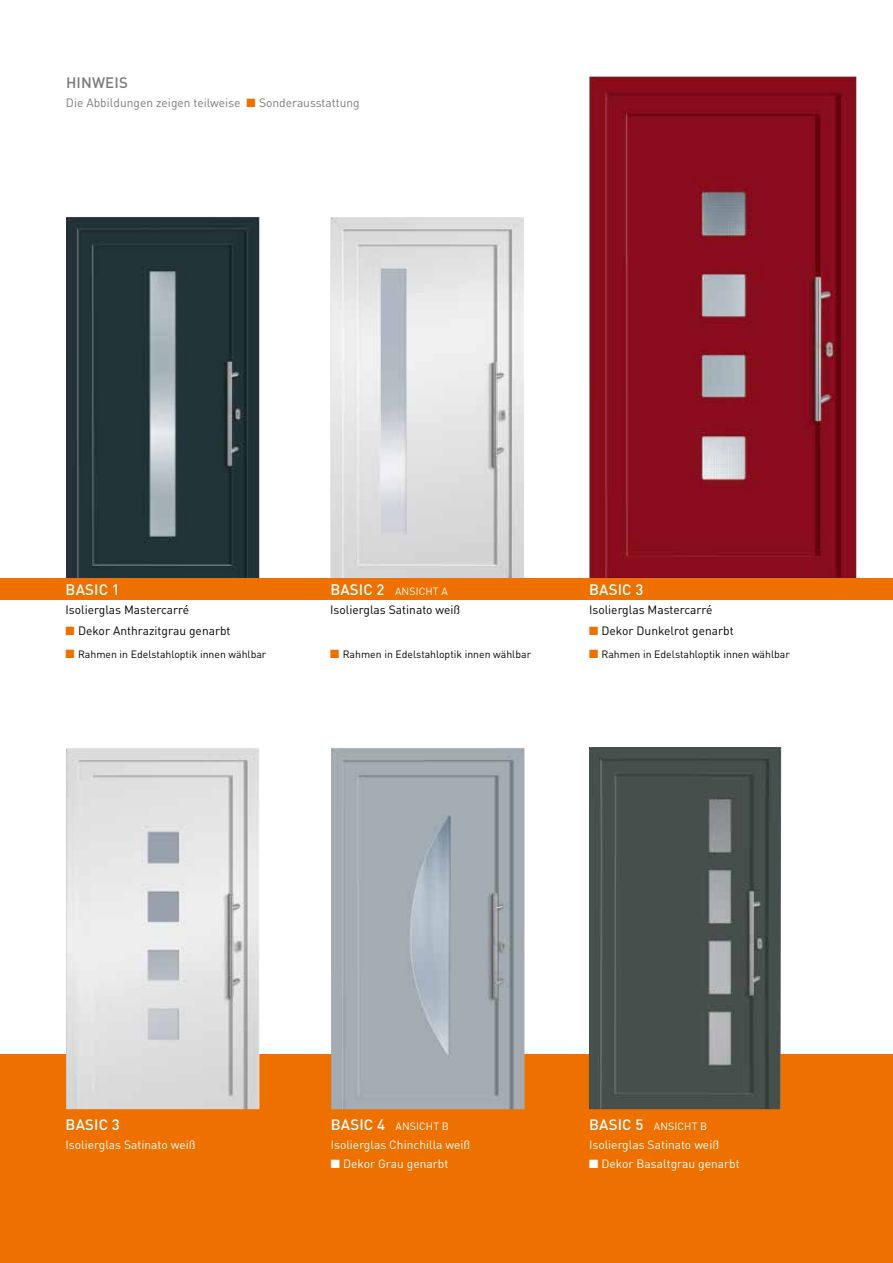
<style>
.page{position:relative;width:893px;height:1263px;background:#fff}
.page>*{position:absolute;margin:0;border:0;box-sizing:border-box;transform-origin:0 0}
.t1{font:500 15px "DIN Pro";letter-spacing:.01em;color:#fff}
.t2{font:500 15px "DIN Pro";letter-spacing:.01em;color:#7a7b7a}
.t3{font:12px "DIN Pro";color:#000}
.t4{font:12px "DIN Pro";color:#fff}
.t5{font:12px "DIN Pro";color:#7a7b7a}
.t6{font:10.5px "DIN Pro";color:#000}
.t7{font:10.5px "DIN Pro";letter-spacing:.01em;color:#fff}
.s1{color:#ee7100}
.s2{font-weight:500;font-size:15px}
</style>
<div class="page">
<img style="left:66px;top:217px;width:193px;height:361px">
<img style="left:331px;top:217px;width:193px;height:361px">
<img style="left:589px;top:77px;width:267px;height:501px">
<div style="left:0;top:1054px;width:893px;height:209px;background:#ee7100"></div>
<div style="left:0;top:578px;width:893px;height:22px;background:#ee7100"></div>
<img style="left:66px;top:748px;width:193px;height:361px">
<img style="left:331px;top:748px;width:193px;height:361px">
<img style="left:589px;top:747px;width:192px;height:362px">
<p class="t2" style="left:66px;top:72px;width:63px">HINWEIS</p>
<p class="t5" style="left:66px;top:95px;width:295px">Die Abbildungen zeigen teilweise <span class="s1">■</span> Sonderausstattung</p>
<p class="t1" style="left:66px;top:579px;width:56px">BASIC 1</p>
<p class="t3" style="left:66px;top:602px;width:125px">Isolierglas Mastercarré</p>
<p class="t3" style="left:66px;top:622px;width:167px"><span class="s1">■</span> Dekor Anthrazitgrau genarbt</p>
<p class="t6" style="left:66px;top:647px;width:202px"><span class="s1">■</span> Rahmen in Edelstahloptik innen wählbar</p>
<p class="t7" style="left:330px;top:584px;width:119px"><span class="s2">BASIC 2</span> ANSICHT A</p>
<p class="t3" style="left:330px;top:602px;width:132px">Isolierglas Satinato weiß</p>
<p class="t6" style="left:330px;top:647px;width:202px"><span class="s1">■</span> Rahmen in Edelstahloptik innen wählbar</p>
<p class="t1" style="left:589px;top:579px;width:56px">BASIC 3</p>
<p class="t3" style="left:589px;top:602px;width:125px">Isolierglas Mastercarré</p>
<p class="t3" style="left:589px;top:622px;width:146px"><span class="s1">■</span> Dekor Dunkelrot genarbt</p>
<p class="t6" style="left:589px;top:647px;width:202px"><span class="s1">■</span> Rahmen in Edelstahloptik innen wählbar</p>
<p class="t1" style="left:66px;top:1114px;width:56px">BASIC 3</p>
<p class="t4" style="left:66px;top:1136px;width:132px">Isolierglas Satinato weiß</p>
<p class="t7" style="left:331px;top:1119px;width:120px"><span class="s2">BASIC 4</span> ANSICHT B</p>
<p class="t4" style="left:331px;top:1136px;width:141px">Isolierglas Chinchilla weiß</p>
<p class="t4" style="left:331px;top:1156px;width:119px">■ Dekor Grau genarbt</p>
<p class="t7" style="left:589px;top:1119px;width:120px"><span class="s2">BASIC 5</span> ANSICHT B</p>
<p class="t4" style="left:589px;top:1136px;width:132px">Isolierglas Satinato weiß</p>
<p class="t4" style="left:589px;top:1156px;width:152px">■ Dekor Basaltgrau genarbt</p>
</div>
